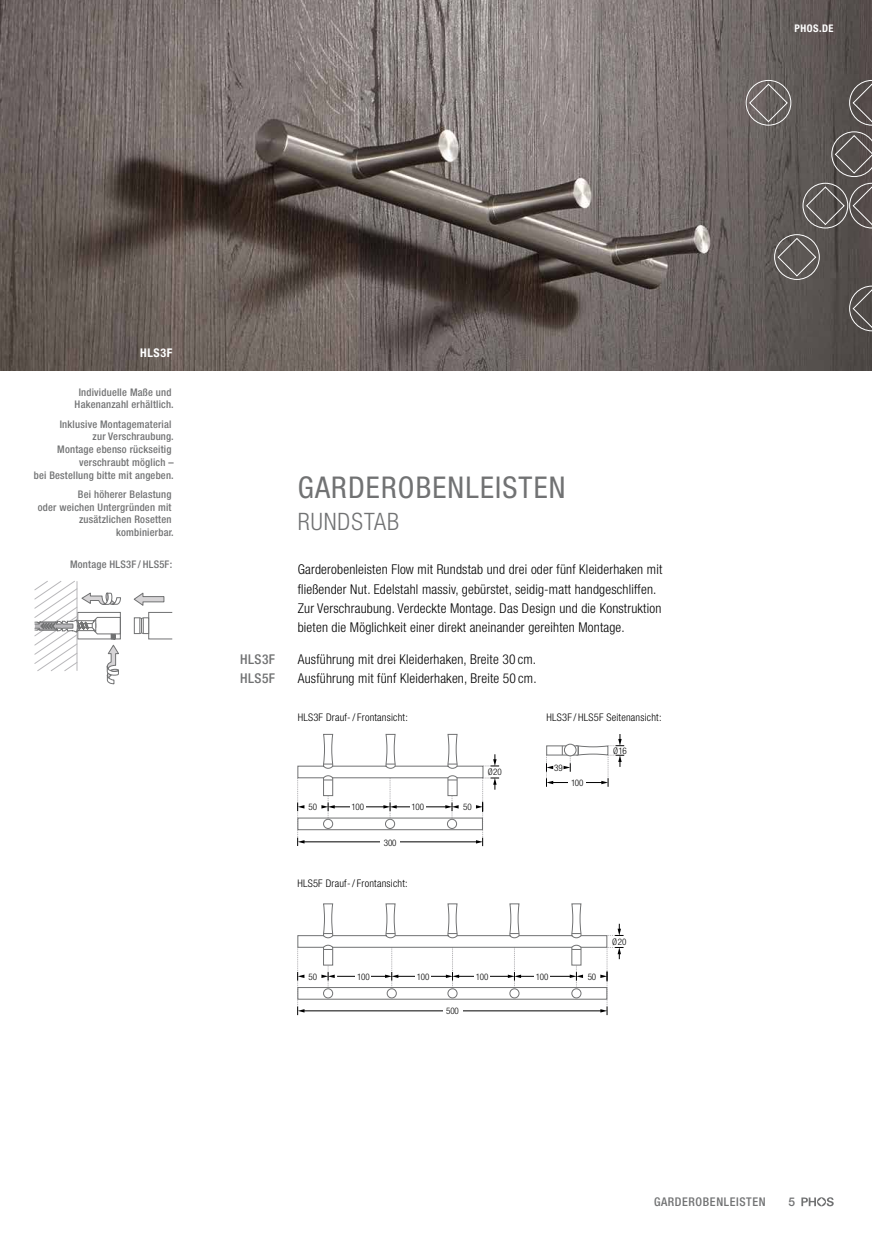
<style>
.page{position:relative;width:872px;height:1234px;background:#fff}
.page>*{position:absolute;margin:0;border:0;box-sizing:border-box;transform-origin:0 0}
.t1{font:condensed 30px "Helvetica Neue LT Std";letter-spacing:.04em;color:#717273}
.t2{font:300 condensed 24px "Helvetica Neue LT Std";letter-spacing:.04em;color:#717273}
.t3{font:300 condensed 13.5px/19.2px "Helvetica Neue LT Std";letter-spacing:.015em;color:#000}
.t4{font:500 condensed 13.5px "Helvetica Neue LT Std";letter-spacing:.03em;color:#717273}
.t5{font:500 condensed 12px "Helvetica Neue LT Std";letter-spacing:.05em;color:#717273}
.t6{font:700 condensed 12px "Helvetica Neue LT Std";letter-spacing:.05em;color:#fff}
.t7{font:500 12px "Helvetica Neue LT Std";color:#717273}
.t8{font:500 condensed 10.5px/12.8px "Helvetica Neue LT Std";letter-spacing:.02em;color:#717273;text-align:right}
.t9{font:300 condensed 10.5px "Helvetica Neue LT Std";letter-spacing:.02em;color:#000}
.t10{font:700 condensed 10.5px "Helvetica Neue LT Std";letter-spacing:.05em;color:#fff}
.t11{font:300 condensed 9px "Helvetica Neue LT Std";color:#000}
</style>
<div class="page">
<img style="left:0;top:0;width:872px;height:370px">
<svg style="left:297px;top:778px;width:7px;height:67px"></svg>
<div style="left:447px;top:818px;width:10px;height:10px;border:1px solid #717273;border-radius:50%"></div>
<hr style="left:303px;top:841px;width:175px;height:1px;background:#000">
<div style="left:380px;top:837px;width:20px;height:10px;background:#fff"></div>
<div style="left:323px;top:818px;width:10px;height:10px;border:1px solid #717273;border-radius:50%"></div>
<div style="left:385px;top:818px;width:10px;height:10px;border:1px solid #717273;border-radius:50%"></div>
<hr style="left:395px;top:806px;width:51px;height:1px;background:#000">
<svg style="left:383px;top:778px;width:14px;height:39px"></svg>
<div style="left:410px;top:802px;width:15px;height:8px;background:#fff"></div>
<svg style="left:483px;top:754px;width:16px;height:12px"></svg>
<svg style="left:476px;top:777px;width:23px;height:68px"></svg>
<hr style="left:333px;top:806px;width:52px;height:1px;background:#000">
<div style="left:350px;top:802px;width:15px;height:8px;background:#fff"></div>
<div style="left:297px;top:986px;width:310px;height:13px;border:1px solid #717273"></div>
<div style="left:323px;top:988px;width:10px;height:10px;border:1px solid #717273;border-radius:50%"></div>
<div style="left:571px;top:988px;width:10px;height:10px;border:1px solid #717273;border-radius:50%"></div>
<hr style="left:302px;top:1010px;width:300px;height:1px;background:#000">
<div style="left:443px;top:1005px;width:19px;height:10px;background:#fff"></div>
<svg style="left:297px;top:947px;width:7px;height:67px"></svg>
<div style="left:387px;top:988px;width:10px;height:10px;border:1px solid #717273;border-radius:50%"></div>
<svg style="left:385px;top:947px;width:13px;height:40px"></svg>
<hr style="left:337px;top:975px;width:51px;height:1px;background:#000">
<div style="left:356px;top:972px;width:15px;height:7px;background:#fff"></div>
<div style="left:447px;top:988px;width:10px;height:10px;border:1px solid #717273;border-radius:50%"></div>
<div style="left:509px;top:988px;width:10px;height:10px;border:1px solid #717273;border-radius:50%"></div>
<hr style="left:519px;top:975px;width:52px;height:1px;background:#000">
<svg style="left:508px;top:947px;width:13px;height:40px"></svg>
<svg style="left:446px;top:947px;width:13px;height:40px"></svg>
<div style="left:534px;top:972px;width:16px;height:7px;background:#fff"></div>
<svg style="left:607px;top:923px;width:16px;height:13px"></svg>
<svg style="left:600px;top:947px;width:23px;height:67px"></svg>
<hr style="left:457px;top:975px;width:52px;height:1px;background:#000">
<hr style="left:398px;top:975px;width:49px;height:1px;background:#000">
<div style="left:474px;top:972px;width:16px;height:7px;background:#fff"></div>
<div style="left:415px;top:972px;width:16px;height:7px;background:#fff"></div>
<div style="left:297px;top:935px;width:310px;height:12px;border:1px solid #717273"></div>
<svg style="left:321px;top:944px;width:14px;height:43px"></svg>
<svg style="left:570px;top:944px;width:13px;height:42px"></svg>
<svg style="left:323px;top:903px;width:10px;height:35px"></svg>
<svg style="left:447px;top:903px;width:11px;height:35px"></svg>
<svg style="left:385px;top:903px;width:11px;height:35px"></svg>
<svg style="left:509px;top:903px;width:11px;height:35px"></svg>
<svg style="left:571px;top:903px;width:11px;height:35px"></svg>
<div style="left:297px;top:765px;width:186px;height:13px;border:1px solid #717273"></div>
<svg style="left:385px;top:733px;width:11px;height:35px"></svg>
<svg style="left:445px;top:775px;width:13px;height:43px"></svg>
<svg style="left:321px;top:775px;width:14px;height:43px"></svg>
<svg style="left:323px;top:733px;width:10px;height:35px"></svg>
<svg style="left:447px;top:733px;width:11px;height:35px"></svg>
<svg style="left:546px;top:734px;width:78px;height:52px"></svg>
<svg style="left:133px;top:592px;width:31px;height:14px"></svg>
<svg style="left:34px;top:581px;width:87px;height:103px"></svg>
<div style="left:148px;top:612px;width:25px;height:27px;border:1px solid #717273"></div>
<svg style="left:134px;top:617px;width:15px;height:17px"></svg>
<svg style="left:801px;top:1197px;width:32px;height:8px"></svg>
<svg style="left:745px;top:80px;width:127px;height:251px;background:#625c5a"></svg>
<p class="t10" style="left:794px;top:22px;width:41px">PHOS.DE</p>
<p class="t6" style="left:140px;top:346px;width:34px">HLS3F</p>
<p class="t8" style="left:75px;top:385px;width:101px;text-align:center">Individuelle Maße und<br>Hakenanzahl erhältlich.</p>
<p class="t8" style="left:34px;top:417px;width:142px">Inklusive Montagematerial<br>zur Verschraubung.<br>Montage ebenso rückseitig verschraubt möglich –<br>bei Bestellung bitte mit angeben.</p>
<p class="t8" style="left:38px;top:487px;width:138px">Bei höherer Belastung<br>oder weichen Untergründen mit zusätzlichen Rosetten kombinierbar.</p>
<p class="t8" style="left:70px;top:557px;width:104px">Montage HLS3F / HLS5F:</p>
<h1 class="t1" style="left:298px;top:470px;width:269px">GARDEROBENLEISTEN</h1>
<h2 class="t2" style="left:298px;top:507px;width:103px">RUNDSTAB</h2>
<p class="t3" style="left:298px;top:560px;width:366px">Garderobenleisten Flow mit Rundstab und drei oder fünf Kleiderhaken mit fließender Nut. Edelstahl massiv, gebürstet, seidig-matt handgeschliffen.<br>Zur Verschraubung. Verdeckte Montage. Das Design und die Konstruktion bieten die Möglichkeit einer direkt aneinander gereihten Montage.</p>
<p class="t4" style="left:240px;top:650px;width:36px">HLS3F</p>
<p class="t3" style="left:298px;top:649px;width:240px">Ausführung mit drei Kleiderhaken, Breite 30 cm.</p>
<p class="t4" style="left:240px;top:670px;width:36px">HLS5F</p>
<p class="t3" style="left:298px;top:668px;width:240px">Ausführung mit fünf Kleiderhaken, Breite 50 cm.</p>
<p class="t9" style="left:298px;top:711px;width:112px">HLS3F Drauf-/ Frontansicht:</p>
<p class="t9" style="left:546px;top:711px;width:116px">HLS3F / HLS5F Seitenansicht:</p>
<p class="t11" style="left:308px;top:801px;width:10px">50</p>
<p class="t11" style="left:351px;top:801px;width:14px">100</p>
<p class="t11" style="left:411px;top:801px;width:14px">100</p>
<p class="t11" style="left:463px;top:801px;width:10px">50</p>
<p class="t11" style="left:384px;top:837px;width:14px">300</p>
<p class="t9" style="left:297px;top:877px;width:112px">HLS5F Drauf-/ Frontansicht:</p>
<p class="t11" style="left:488px;top:766px;width:16px">Ø20</p>
<p class="t11" style="left:554px;top:762px;width:10px">39</p>
<p class="t11" style="left:571px;top:777px;width:14px">100</p>
<p class="t11" style="left:613px;top:745px;width:15px">Ø16</p>
<p class="t11" style="left:308px;top:970px;width:10px">50</p>
<p class="t11" style="left:357px;top:970px;width:14px">100</p>
<p class="t11" style="left:417px;top:970px;width:14px">100</p>
<p class="t11" style="left:476px;top:970px;width:14px">100</p>
<p class="t11" style="left:536px;top:970px;width:14px">100</p>
<p class="t11" style="left:587px;top:970px;width:10px">50</p>
<p class="t11" style="left:446px;top:1005px;width:14px">500</p>
<p class="t11" style="left:612px;top:936px;width:16px">Ø20</p>
<p class="t5" style="left:654px;top:1194px;width:113px">GARDEROBENLEISTEN</p>
<p class="t7" style="left:788px;top:1194px;width:8px">5</p>
</div>
